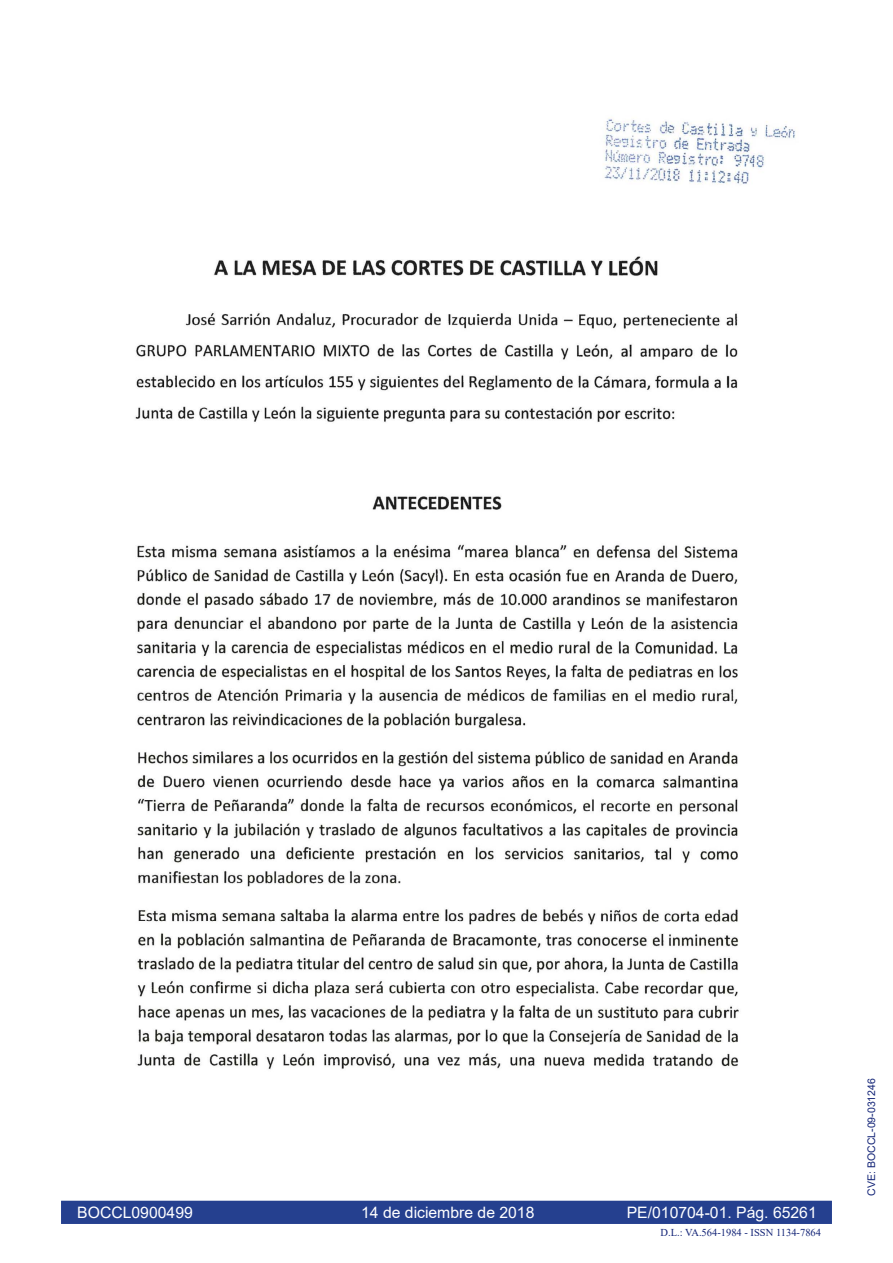
<style>
.page{position:relative;width:893px;height:1263px;background:#fff}
.page>*{position:absolute;margin:0;border:0;box-sizing:border-box;transform-origin:0 0}
.t1{font:15.75px "Arial";color:#fff}
.t2{font:10.5px "Times New Roman";color:#132477}
.t3{font:10.5px "Arial";color:#132477}
</style>
<div class="page">
<div style="left:60px;top:1200px;width:773px;height:25px;background:#25408f"></div>
<div style="left:60px;top:1199px;width:773px;height:26px;border:2px solid #fff"></div>
<img style="left:60px;top:117px;width:773px;height:1083px">
<p class="t1" style="left:77px;top:1202px;width:117px">BOCCL0900499</p>
<p class="t1" style="left:361px;top:1202px;width:175px">14 de diciembre de 2018</p>
<p class="t1" style="left:627px;top:1202px;width:192px">PE/010704-01. Pág. 65261</p>
<p class="t2" style="left:661px;top:1225px;width:162px">D.L.: VA.564-1984 - ISSN 1134-7864</p>
<p class="t3" style="left:864px;top:1195px;width:119px;rotate:-90deg">CVE: BOCCL-09-031246</p>
</div>
